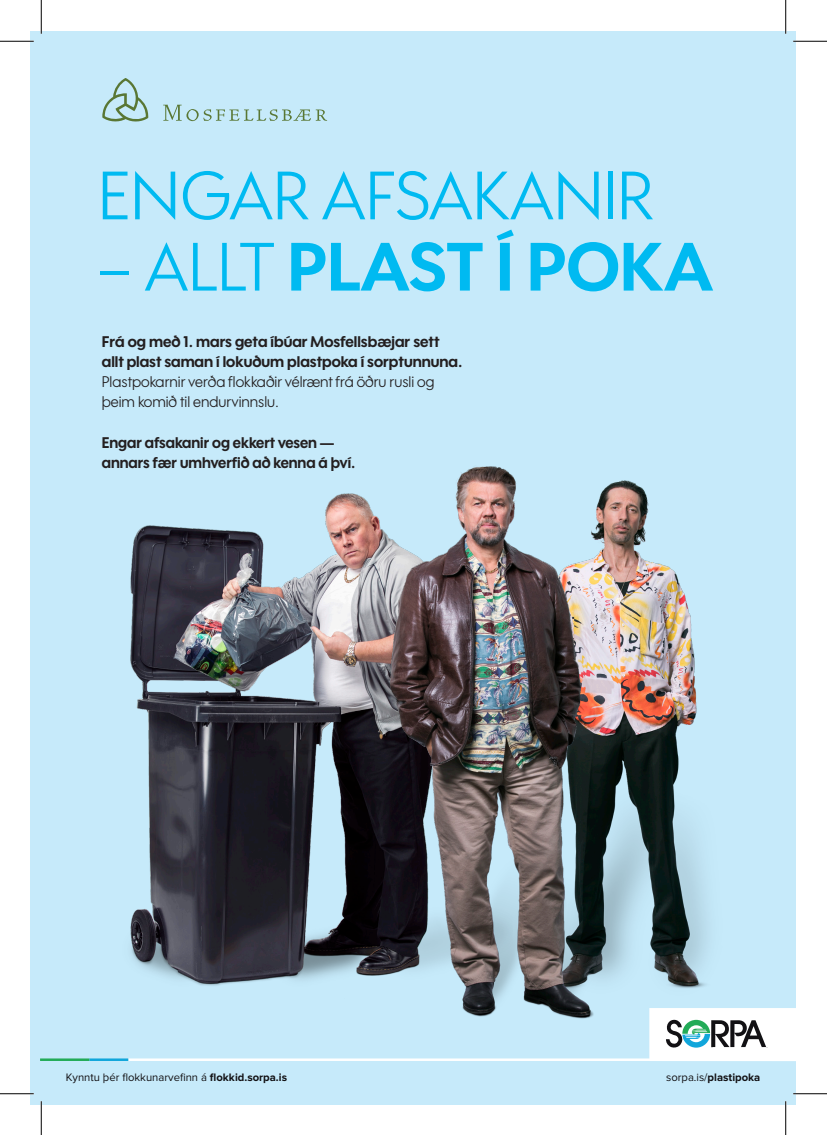
<style>
.page{position:relative;width:827px;height:1135px;background:#fff}
.page>*{position:absolute;margin:0;border:0;box-sizing:border-box;transform-origin:0 0}
.t1{font:700 66.25px "Wes FY";color:#00baf1}
.t2{font:66.25px "Wes FY";color:#00baf1}
.t3{font:700 15px/20px "Wes FY";color:#231f20}
.t4{font:15px/20px "Wes FY";color:#231f20}
.t5{font:11.25px "Proxima Nova";color:#121114}
.t6{font:700 11.25px "Proxima Nova";color:#121114}
.s1{font-weight:400}
.s2{font-weight:700}
</style>
<div class="page">
<div style="left:31px;top:31px;width:765px;height:1073px;background:#c6eafa"></div>
<img style="left:130px;top:525px;width:159px;height:461px">
<img style="left:682px;top:590px;width:25px;height:398px">
<img style="left:289px;top:466px;width:393px;height:553px">
<hr style="left:128px;top:1058px;width:645px;height:3px;background:#fff">
<hr style="left:89px;top:1058px;width:39px;height:3px;background:#11a6db">
<hr style="left:40px;top:1058px;width:49px;height:3px;background:#22ab57">
<div style="left:649px;top:1008px;width:147px;height:53px;background:#fff"></div>
<svg style="left:666px;top:1019px;width:100px;height:29px"></svg>
<svg style="left:163px;top:105px;width:164px;height:16px"></svg>
<svg style="left:102px;top:78px;width:47px;height:44px"></svg>
<hr style="left:0;top:40px;width:34px;height:2px;background:#fff">
<hr style="left:793px;top:40px;width:34px;height:2px;background:#fff">
<hr style="left:40px;top:0;width:2px;height:34px;background:#fff">
<hr style="left:40px;top:1101px;width:2px;height:34px;background:#fff">
<hr style="left:0;top:41px;width:34px;height:1px;background:#000">
<hr style="left:793px;top:41px;width:34px;height:1px;background:#000">
<hr style="left:0;top:1093px;width:34px;height:1px;background:#000">
<hr style="left:793px;top:1093px;width:34px;height:1px;background:#000">
<hr style="left:41px;top:0;width:1px;height:34px;background:#000">
<hr style="left:41px;top:1101px;width:1px;height:34px;background:#000">
<hr style="left:785px;top:0;width:1px;height:34px;background:#000">
<hr style="left:785px;top:1101px;width:1px;height:34px;background:#000">
<h1 class="t2" style="left:98px;top:154px;width:556px">ENGAR AFSAKANIR</h1>
<h1 class="t1" style="left:98px;top:225px;width:617px"><span class="s1">– ALLT</span> PLAST Í POKA</h1>
<p class="t3" style="left:102px;top:332px;width:362px">Frá og með 1. mars geta íbúar Mosfellsbæjar sett allt plast saman í lokuðum plastpoka í sorptunnuna.</p>
<p class="t4" style="left:102px;top:372px;width:334px">Plastpokarnir verða flokkaðir vélrænt frá öðru rusli og þeim komið til endurvinnslu.</p>
<p class="t3" style="left:102px;top:432px;width:255px">Engar afsakanir og ekkert vesen — annars fær umhverfið að kenna á því.</p>
<p class="t5" style="left:66px;top:1071px;width:223px">Kynntu þér flokkunarvefinn á <span class="s2">flokkid.sorpa.is</span></p>
<p class="t6" style="left:666px;top:1072px;width:96px"><span class="s1">sorpa.is/</span>plastipoka</p>
</div>
